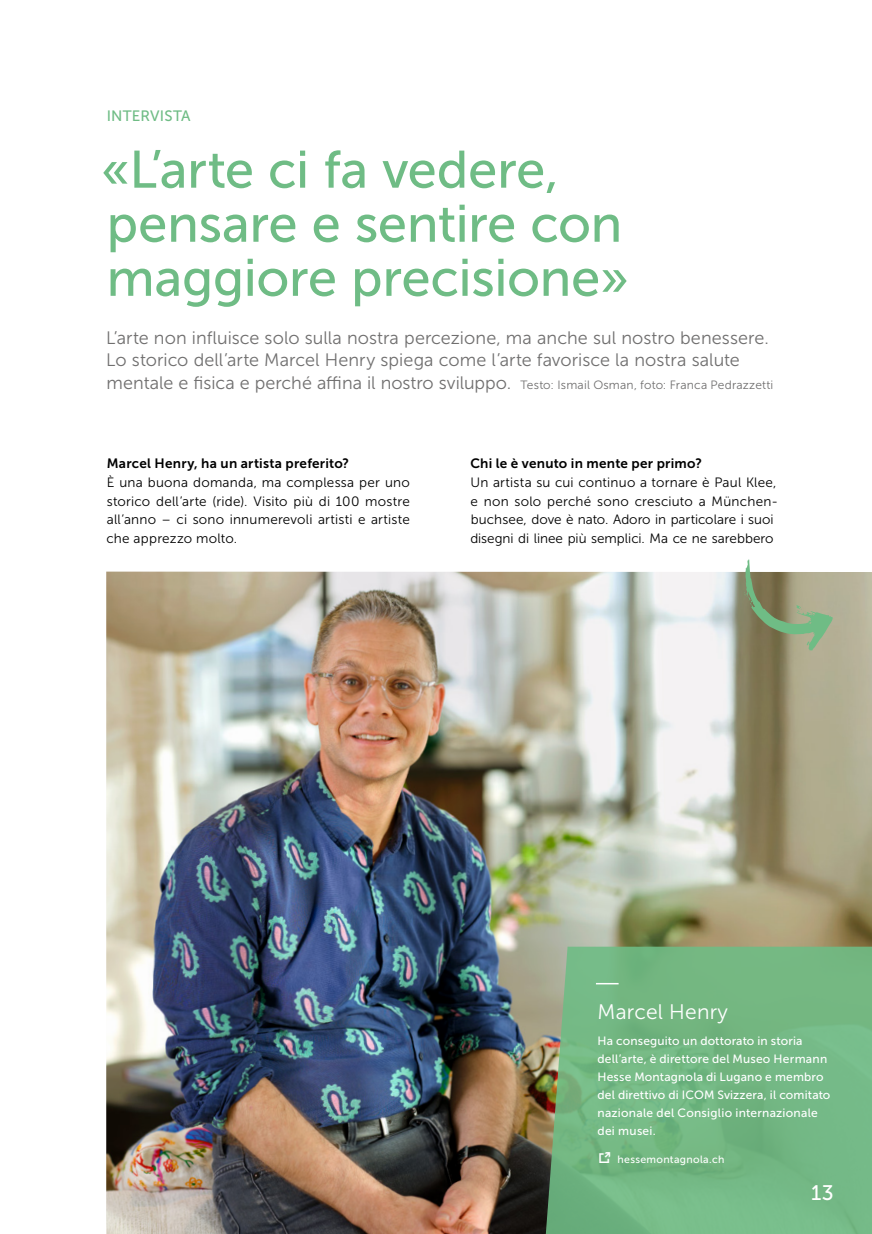
<style>
.page{position:relative;width:872px;height:1234px;background:#fff}
.page>*{position:absolute;margin:0;border:0;box-sizing:border-box;transform-origin:0 0}
.t1{font:52.5px/54px "Museo Sans 500";letter-spacing:-.005em;color:#6fbc85}
.t2{font:24px "Icon CSS Link";color:#fff}
.t3{font:21px "Museo Sans 300";letter-spacing:.01em;color:#fff}
.t4{font:21px "Museo Sans 500";color:#fff}
.t5{font:18px/22.5px "Museo Sans 300";letter-spacing:.005em;color:#706f6f}
.t6{font:15px "Museo Sans 500";letter-spacing:.015em;color:#6fbc85}
.t7{font:13.5px/18.8px "Museo Sans 300";letter-spacing:.01em;color:#000;text-align:justify}
.t8{font:13.5px "Museo Sans 700";letter-spacing:.02em;color:#000}
.t9{font:12px/18px "Museo Sans 500";letter-spacing:.015em;color:#fff}
.t10{font:10.5px "Museo Sans 500";letter-spacing:.03em;color:#fff}
.s1{font-size:12px}
</style>
<div class="page">
<img style="left:106px;top:571px;width:766px;height:662px">
<svg style="left:541px;top:946px;width:331px;height:287px;background:#74b482"></svg>
<hr style="left:596px;top:982px;width:22px;height:2px;background:#fff">
<svg style="left:744px;top:559px;width:89px;height:91px;background:#9ea687"></svg>
<p class="t6" style="left:107px;top:107px;width:85px">INTERVISTA</p>
<h1 class="t1" style="left:101px;top:143px;width:529px">«L’arte ci fa vedere, pensare e sentire con maggiore precisione»</h1>
<p class="t5" style="left:106px;top:326px;width:668px">L’arte non influisce solo sulla nostra percezione, ma anche sul nostro benessere.<br>Lo storico dell’arte Marcel Henry spiega come l’arte favorisce la nostra salute mentale e fisica e perché affina il nostro sviluppo. <span class="s1">Testo: Ismail Osman, foto: Franca Pedrazzetti</span></p>
<p class="t8" style="left:107px;top:455px;width:244px">Marcel Henry, ha un artista preferito?</p>
<p class="t7" style="left:106px;top:473px;width:305px">È una buona domanda, ma complessa per uno storico dell’arte (ride). Visito più di 100 mostre all’anno – ci sono innumerevoli artisti e artiste che apprezzo molto.</p>
<p class="t8" style="left:470px;top:455px;width:233px">Chi le è venuto in mente per primo?</p>
<p class="t7" style="left:470px;top:473px;width:308px;text-align:left">Un artista su cui continuo a tornare è Paul Klee, e non solo perché sono cresciuto a München&shy;buchsee, dove è nato. Adoro in particolare i suoi disegni di linee più semplici. Ma ce ne sarebbero</p>
<h3 class="t3" style="left:597px;top:1000px;width:132px">Marcel Henry</h3>
<p class="t9" style="left:597px;top:1031px;width:234px">Ha conseguito un dottorato in storia dell’arte, è direttore del Museo Hermann Hesse Montagnola di Lugano e membro del direttivo di ICOM Svizzera, il comitato nazionale del Consiglio internazionale dei musei.</p>
<h2 class="t2" style="left:597px;top:1143px;width:16px">z</h2>
<p class="t10" style="left:617px;top:1153px;width:108px">hessemontagnola.ch</p>
<h3 class="t4" style="left:811px;top:1180px;width:24px">13</h3>
</div>
